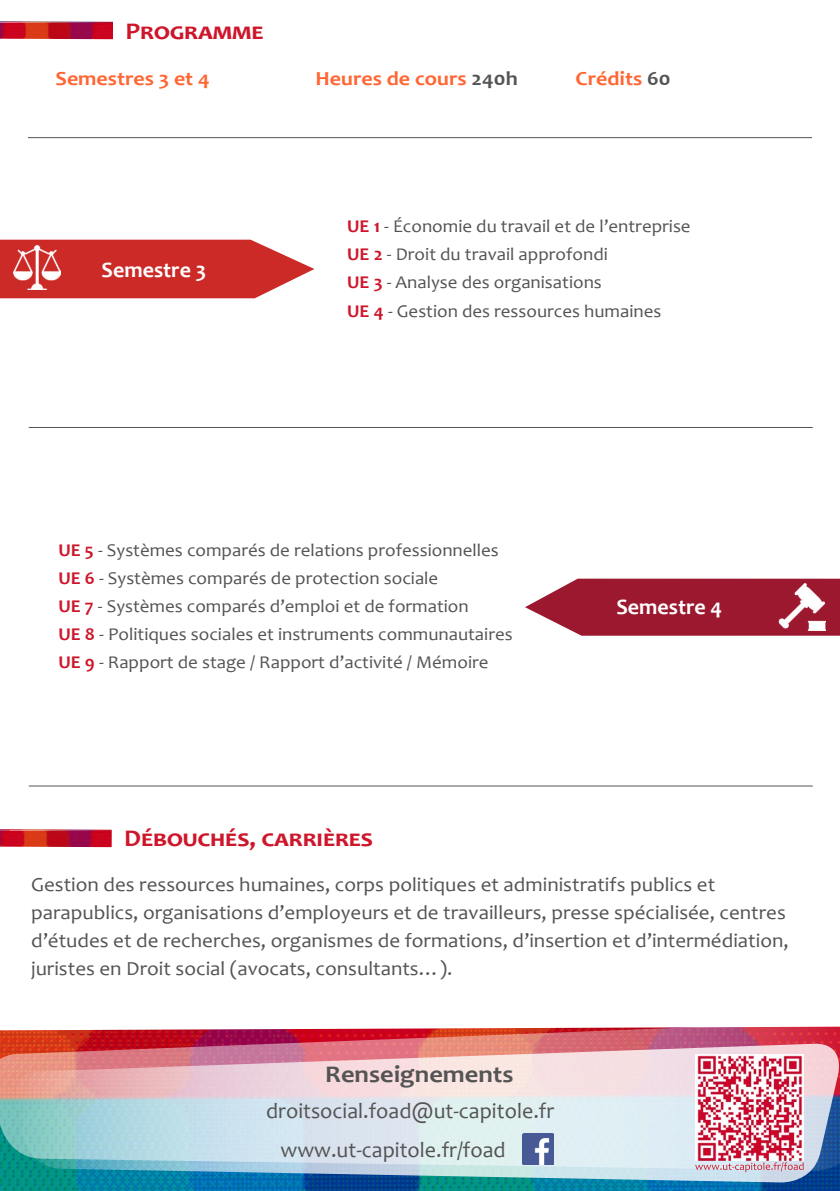
<style>
.page{position:relative;width:840px;height:1191px;background:#fff}
.page>*{position:absolute;margin:0;border:0;box-sizing:border-box;transform-origin:0 0}
.t1{font:700 24px "Candara";letter-spacing:.035em;color:#ce162b;scale:1.1 1}
.t2{font:700 24px "Candara";color:#555454;scale:1.1 1}
.t3{font:700 24px "Candara";letter-spacing:.065em;color:#ce162b;scale:1.1 1}
.t4{font:22px "Candara";color:#555454}
.t5{font:700 22px "Candara";color:#fff}
.t6{font:20px/28px "Candara";color:#555454;scale:1.05 1}
.t7{font:700 20px "Candara";color:#f63;scale:1.1 1}
.t8{font:18px/28px "Candara";color:#555454;scale:1.05 1}
.s1{color:#555454}
.s2{font-weight:700;color:#ce162b}
</style>
<div class="page">
<img style="left:0;top:1171px;width:839px;height:20px">
<img style="left:0;top:1026px;width:839px;height:145px">
<img style="left:8px;top:1042px;width:831px;height:141px">
<img style="left:522px;top:1134px;width:31px;height:30px">
<img style="left:694px;top:1054px;width:109px;height:106px">
<img style="left:0;top:21px;width:113px;height:18px">
<img style="left:0;top:829px;width:112px;height:18px">
<svg style="left:0;top:240px;width:314px;height:58px;background:#d0413e"></svg>
<svg style="left:525px;top:578px;width:314px;height:57px;background:#a73146"></svg>
<img style="left:776px;top:583px;width:48px;height:47px">
<img style="left:13px;top:245px;width:47px;height:44px">
<hr style="left:28px;top:137px;width:783px;height:1px;background:#555454">
<hr style="left:29px;top:427px;width:783px;height:1px;background:#555454">
<hr style="left:29px;top:785px;width:783px;height:1px;background:#555454">
<svg style="left:694px;top:1162px;width:109px;height:10px"></svg>
<h1 class="t3" style="left:125px;top:16px;width:127px">Programme</h1>
<p class="t7" style="left:55px;top:66px;width:142px">Semestres 3 et 4</p>
<p class="t7" style="left:315px;top:66px;width:185px">Heures de cours <span class="s1">240h</span></p>
<p class="t7" style="left:575px;top:66px;width:88px">Crédits <span class="s1">60</span></p>
<p class="t5" style="left:102px;top:256px;width:106px">Semestre 3</p>
<p class="t8" style="left:347px;top:212px;width:328px"><span class="s2">UE 1</span> - Économie du travail et de l’entreprise <span class="s2">UE 2</span> - Droit du travail approfondi<br><span class="s2">UE 3</span> - Analyse des organisations<br><span class="s2">UE 4</span> - Gestion des ressources humaines</p>
<p class="t8" style="left:58px;top:535px;width:434px"><span class="s2">UE 5</span> - Systèmes comparés de relations professionnelles <span class="s2">UE 6</span> - Systèmes comparés de protection sociale<br><span class="s2">UE 7</span> - Systèmes comparés d’emploi et de formation<br><span class="s2">UE 8</span> - Politiques sociales et instruments communautaires <span class="s2">UE 9</span> - Rapport de stage / Rapport d’activité / Mémoire</p>
<p class="t5" style="left:616px;top:593px;width:107px">Semestre 4</p>
<h1 class="t1" style="left:124px;top:823px;width:228px">Débouchés, carrières</h1>
<p class="t6" style="left:31px;top:870px;width:722px">Gestion des ressources humaines, corps politiques et administratifs publics et parapublics, organisations d’employeurs et de travailleurs, presse spécialisée, centres d’études et de recherches, organismes de formations, d’insertion et d’intermédiation, juristes en Droit social (avocats, consultants…).</p>
<h1 class="t2" style="left:325px;top:1059px;width:173px">Renseignements</h1>
<p class="t4" style="left:266px;top:1096px;width:289px">droitsocial.foad@ut-capitole.fr</p>
<p class="t4" style="left:280px;top:1135px;width:226px">www.ut-capitole.fr/foad</p>
</div>
